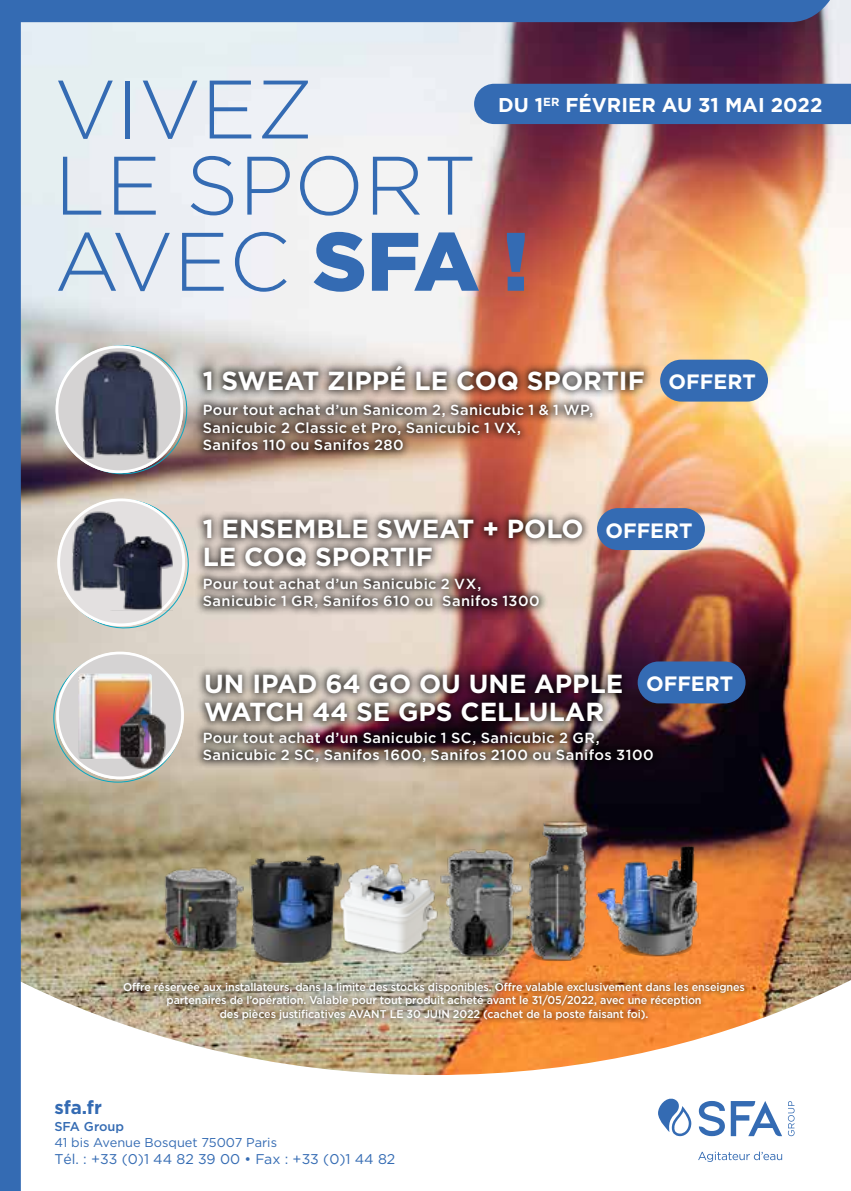
<style>
.page{position:relative;width:851px;height:1191px;background:#fff}
.page>*{position:absolute;margin:0;border:0;box-sizing:border-box;transform-origin:0 0}
.t1{font:300 82.6px/76.2px "Gotham";color:#346bb3}
.t2{font:700 26px/27.8px "Gotham";color:#fff}
.t3{font:700 20.8px "Gotham";color:#fff}
.t4{font:700 20px "Gotham";color:#fff}
.t5{font:700 18.8px "Gotham";color:#346bb3}
.t6{font:500 14.6px/17.6px "Gotham";letter-spacing:.025em;color:#fff}
.t7{font:14.2px "Gotham";color:#346bb3}
.t8{font:12.8px "Gotham";color:#346bb3}
.t9{font:500 12.8px "Gotham";color:#346bb3}
.t10{font:500 11.2px/13.4px "Gotham";letter-spacing:-.01em;color:#fff;text-align:center;scale:.96 1}
.s1{font-weight:900}
</style>
<div class="page">
<img style="left:829px;top:0;width:21px;height:991px">
<img style="left:0;top:0;width:829px;height:1191px">
<div style="left:118px;top:976px;width:632px;height:50px;background:#000;opacity:.75"></div>
<svg style="left:698px;top:1151px;width:84px;height:11px"></svg>
<svg style="left:730px;top:1101px;width:64px;height:35px"></svg>
<svg style="left:698px;top:1101px;width:26px;height:35px"></svg>
<svg style="left:658px;top:1096px;width:33px;height:40px"></svg>
<div style="left:194px;top:395px;width:407px;height:65px;background:#000;opacity:.73"></div>
<div style="left:194px;top:568px;width:354px;height:49px;background:#000;opacity:.73"></div>
<div style="left:194px;top:722px;width:467px;height:49px;background:#000;opacity:.73"></div>
<div style="left:194px;top:357px;width:459px;height:42px;background:#000;opacity:.73"></div>
<div style="left:194px;top:510px;width:397px;height:65px;background:#000;opacity:.73"></div>
<div style="left:196px;top:665px;width:434px;height:65px;background:#000;opacity:.73"></div>
<svg style="left:343px;top:954px;width:87px;height:2px"></svg>
<img style="left:343px;top:853px;width:95px;height:101px">
<svg style="left:253px;top:948px;width:77px;height:15px"></svg>
<img style="left:247px;top:853px;width:96px;height:107px">
<img style="left:438px;top:844px;width:84px;height:116px">
<img style="left:157px;top:858px;width:88px;height:95px">
<img style="left:524px;top:819px;width:66px;height:142px">
<img style="left:594px;top:844px;width:112px;height:112px">
<div style="left:660px;top:360px;width:107px;height:41px;background:#346bb3;border-radius:21px"></div>
<div style="left:597px;top:508px;width:107px;height:42px;background:#346bb3;border-radius:21px"></div>
<div style="left:637px;top:661px;width:108px;height:42px;background:#346bb3;border-radius:21px"></div>
<div style="left:474px;top:84px;width:376px;height:40px;background:#346bb3"></div>
<svg style="left:49px;top:338px;width:146px;height:144px;background:#a49b9b"></svg>
<div style="left:57px;top:347px;width:125px;height:125px;background:#d5d3d3;border-radius:50%"></div>
<img style="left:80px;top:350px;width:80px;height:109px">
<div style="left:56px;top:345px;width:127px;height:128px;border:3px solid #fff;border-radius:50%"></div>
<svg style="left:51px;top:492px;width:145px;height:144px;background:#d6d1c6"></svg>
<div style="left:59px;top:500px;width:124px;height:125px;background:#e3e0e0;border-radius:50%"></div>
<img style="left:70px;top:510px;width:55px;height:81px">
<div style="left:57px;top:498px;width:128px;height:128px;border:3px solid #fff;border-radius:50%"></div>
<img style="left:111px;top:536px;width:62px;height:74px">
<div style="left:58px;top:653px;width:124px;height:125px;background:#d5d3d3;border-radius:50%"></div>
<div style="left:56px;top:651px;width:128px;height:128px;border:3px solid #fff;border-radius:50%"></div>
<img style="left:78px;top:673px;width:74px;height:86px">
<img style="left:112px;top:712px;width:57px;height:57px">
<h1 class="t1" style="left:54px;top:70px;width:476px">VIVEZ<br>LE SPORT<br>AVEC <span class="s1">SFA !</span></h1>
<h3 class="t4" style="left:498px;top:93px;width:325px">DU 1<sup>ER</sup> FÉVRIER AU 31 MAI 2022</h3>
<h2 class="t2" style="left:203px;top:366px;width:443px">1 SWEAT ZIPPÉ LE COQ SPORTIF</h2>
<h3 class="t6" style="left:203px;top:401px;width:392px">Pour tout achat d’un Sanicom 2, Sanicubic 1 &amp; 1 WP,<br>Sanicubic 2 Classic et Pro, Sanicubic 1 VX,<br>Sanifos 110 ou Sanifos 280</h3>
<h3 class="t3" style="left:668px;top:370px;width:89px">OFFERT</h3>
<h2 class="t2" style="left:203px;top:514px;width:382px">1 ENSEMBLE SWEAT + POLO<br>LE COQ SPORTIF</h2>
<h3 class="t6" style="left:203px;top:574px;width:338px">Pour tout achat d’un Sanicubic 2 VX,<br>Sanicubic 1 GR, Sanifos 610 ou Sanifos 1300</h3>
<h3 class="t3" style="left:605px;top:518px;width:89px">OFFERT</h3>
<h2 class="t2" style="left:204px;top:669px;width:420px">UN IPAD 64 GO OU UNE APPLE<br>WATCH 44 SE GPS CELLULAR</h2>
<h3 class="t3" style="left:646px;top:671px;width:89px">OFFERT</h3>
<h3 class="t6" style="left:203px;top:728px;width:452px">Pour tout achat d’un Sanicubic 1 SC, Sanicubic 2 GR,<br>Sanicubic 2 SC, Sanifos 1600, Sanifos 2100 ou Sanifos 3100</h3>
<p class="t10" style="left:123px;top:980px;width:649px">Offre réservée aux installateurs, dans la limite des stocks disponibles. Offre valable exclusivement dans les enseignes partenaires de l’opération. Valable pour tout produit acheté avant le 31/05/2022, avec une réception<br>des pièces justificatives AVANT LE 30 JUIN 2022 (cachet de la poste faisant foi).</p>
<h3 class="t5" style="left:54px;top:1096px;width:49px">sfa.fr</h3>
<p class="t9" style="left:54px;top:1119px;width:71px">SFA Group</p>
<p class="t8" style="left:54px;top:1135px;width:224px">41 bis Avenue Bosquet 75007 Paris</p>
<p class="t7" style="left:54px;top:1151px;width:342px">Tél. : +33 (0)1 44 82 39 00 • Fax : +33 (0)1 44 82</p>
</div>
